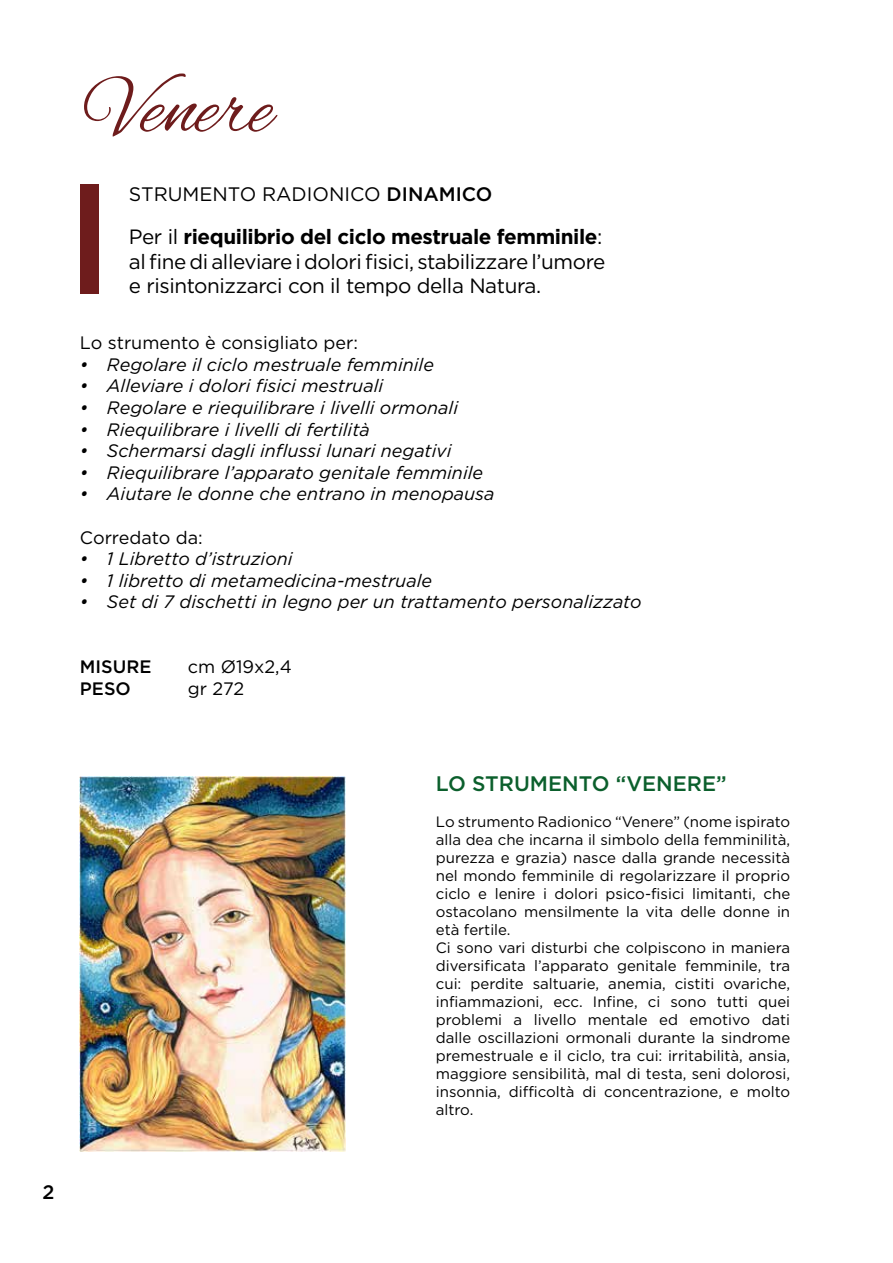
<style>
.page{position:relative;width:893px;height:1263px;background:#fff}
.page>*{position:absolute;margin:0;border:0;box-sizing:border-box;transform-origin:0 0}
.t1{font:82.65px "Alex Brush";color:#6e1c1c}
.t2{font:500 21px "Gotham";color:#0b5f2c}
.t3{font:20.7px/24.8px "Gotham";letter-spacing:-.02em;color:#000}
.t4{font:19.5px "Gotham";color:#000}
.t5{font:500 19.5px "Gotham";color:#000}
.t6{font:italic 18px "Gotham";color:#000}
.t7{font:18px "Gotham";color:#000}
.t8{font:500 18px "Gotham";color:#000}
.t9{font:15px/18px "Gotham";color:#000}
.s1{font-weight:500}
.s2{font-weight:700}
</style>
<div class="page">
<div style="left:80px;top:184px;width:18px;height:109px;background:#6e1c1c"></div>
<img style="left:80px;top:776px;width:265px;height:375px">
<h1 class="t1" style="left:86px;top:62px;width:188px">Venere</h1>
<h3 class="t4" style="left:129px;top:183px;width:365px">STRUMENTO RADIONICO <span class="s1">DINAMICO</span></h3>
<h3 class="t3" style="left:129px;top:224px;width:478px">Per il <span class="s2">riequilibrio del ciclo mestruale femminile</span>: al fine di alleviare i dolori fisici, stabilizzare l’umore e risintonizzarci con il tempo della Natura.</h3>
<p class="t7" style="left:80px;top:333px;width:280px">Lo strumento è consigliato per:</p>
<p class="t6" style="left:80px;top:354px;width:355px">• Regolare il ciclo mestruale femminile</p>
<p class="t6" style="left:80px;top:376px;width:305px">• Alleviare i dolori fisici mestruali</p>
<p class="t6" style="left:80px;top:398px;width:380px">• Regolare e riequilibrare i livelli ormonali</p>
<p class="t6" style="left:80px;top:419px;width:291px">• Riequilibrare i livelli di fertilità</p>
<p class="t6" style="left:80px;top:441px;width:373px">• Schermarsi dagli influssi lunari negativi</p>
<p class="t6" style="left:80px;top:462px;width:405px">• Riequilibrare l’apparato genitale femminile</p>
<p class="t6" style="left:80px;top:484px;width:416px">• Aiutare le donne che entrano in menopausa</p>
<p class="t7" style="left:80px;top:527px;width:124px">Corredato da:</p>
<p class="t6" style="left:80px;top:549px;width:214px">• 1 Libretto d’istruzioni</p>
<p class="t6" style="left:80px;top:570px;width:354px">• 1 libretto di metamedicina-mestruale</p>
<p class="t6" style="left:80px;top:592px;width:563px">• Set di 7 dischetti in legno per un trattamento personalizzato</p>
<p class="t8" style="left:80px;top:656px;width:73px">MISURE</p>
<p class="t7" style="left:188px;top:657px;width:105px">cm Ø19x2,4</p>
<p class="t8" style="left:80px;top:678px;width:52px">PESO</p>
<p class="t7" style="left:188px;top:678px;width:58px">gr 272</p>
<h3 class="t5" style="left:43px;top:1180px;width:13px">2</h3>
<h2 class="t2" style="left:436px;top:772px;width:292px">LO STRUMENTO “VENERE”</h2>
<p class="t9" style="left:436px;top:813px;width:356px">Lo strumento Radionico “Venere” (nome ispirato alla dea che incarna il simbolo della femminilità, purezza e grazia) nasce dalla grande necessità nel mondo femminile di regolarizzare il proprio ciclo e lenire i dolori psico-fisici limitanti, che ostacolano mensilmente la vita delle donne in età fertile.<br>Ci sono vari disturbi che colpiscono in maniera diversificata l’apparato genitale femminile, tra cui: perdite saltuarie, anemia, cistiti ovariche, infiammazioni, ecc. Infine, ci sono tutti quei problemi a livello mentale ed emotivo dati dalle oscillazioni ormonali durante la sindrome premestruale e il ciclo, tra cui: irritabilità, ansia, maggiore sensibilità, mal di testa, seni dolorosi, insonnia, difficoltà di concentrazione, e molto altro.</p>
</div>
